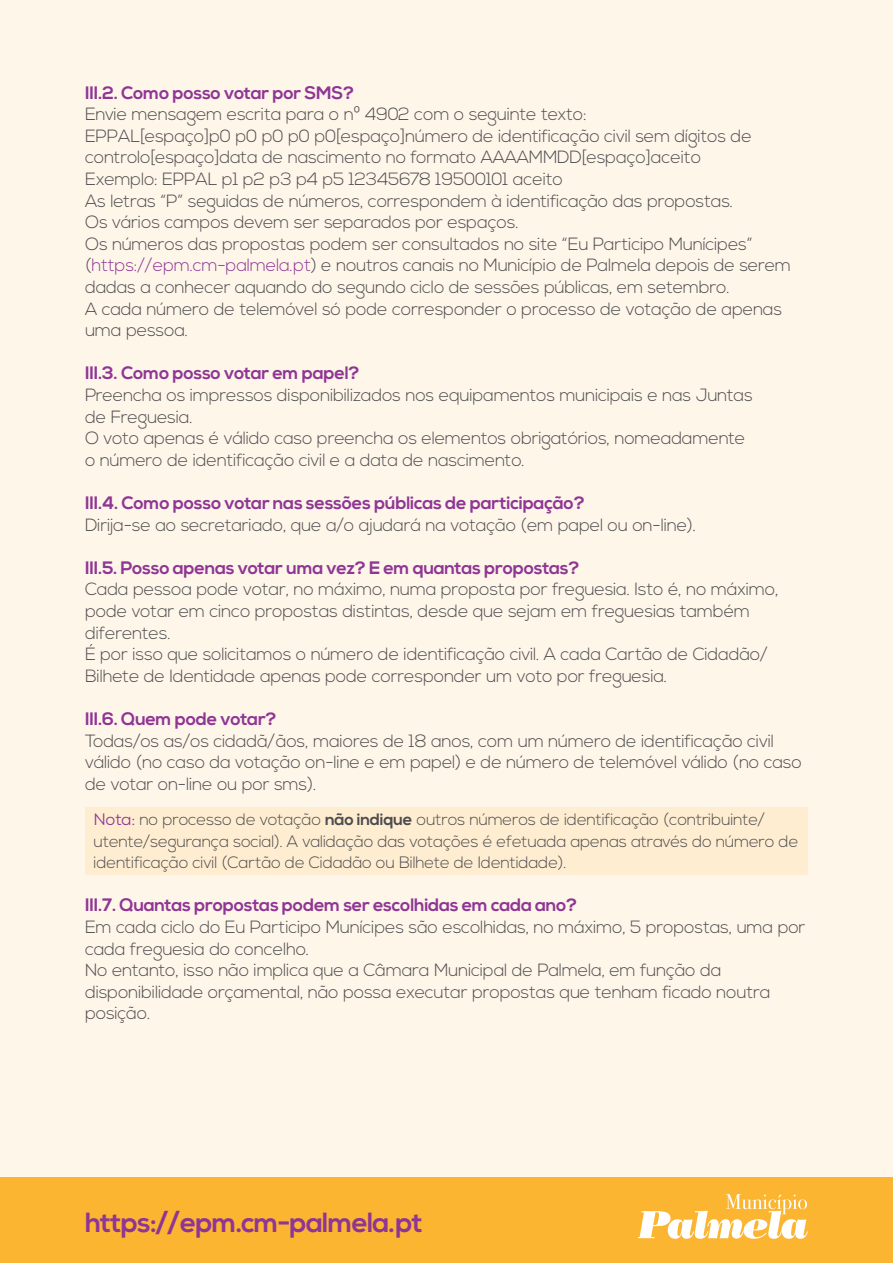
<style>
.page{position:relative;width:893px;height:1263px;background:#fff6ea}
.page>*{position:absolute;margin:0;border:0;box-sizing:border-box;transform-origin:0 0}
.t1{font:700 27.75px "Nexa";letter-spacing:-.03em;color:#8f3694}
.t2{font:700 18px "Nexa";letter-spacing:-.015em;color:#8f3694}
.t3{font:300 17.7px/21.6px "Nexa";letter-spacing:-.015em;color:#4d4d4f}
.t4{font:300 16.5px/21.6px "Nexa";letter-spacing:-.015em;color:#4d4d4f}
.s1{color:#8f3694}
.s2{font-weight:400;color:#8f3694}
.s3{font-weight:700}
</style>
<div class="page">
<div style="left:85px;top:807px;width:723px;height:67px;background:#ffedd1"></div>
<div style="left:0;top:1178px;width:893px;height:85px;background:#fcb531"></div>
<svg style="left:638px;top:1194px;width:170px;height:45px"></svg>
<p class="t2" style="left:85px;top:82px;width:271px">III.2. Como posso votar por SMS?</p>
<p class="t3" style="left:85px;top:104px;width:708px">Envie mensagem escrita para o nº 4902 com o seguinte texto:<br>EPPAL[espaço]p0 p0 p0 p0 p0[espaço]número de identificação civil sem dígitos de controlo[espaço]data de nascimento no formato AAAAMMDD[espaço]aceito<br>Exemplo: EPPAL p1 p2 p3 p4 p5 12345678 19500101 aceito<br>As letras “P” seguidas de números, correspondem à identificação das propostas.<br>Os vários campos devem ser separados por espaços.<br>Os números das propostas podem ser consultados no site “Eu Participo Munícipes” (<span class="s1">https://epm.cm-palmela.pt</span>) e noutros canais no Município de Palmela depois de serem dadas a conhecer aquando do segundo ciclo de sessões públicas, em setembro.<br>A cada número de telemóvel só pode corresponder o processo de votação de apenas uma pessoa.</p>
<p class="t2" style="left:85px;top:363px;width:276px">III.3. Como posso votar em papel?</p>
<p class="t3" style="left:85px;top:385px;width:669px">Preencha os impressos disponibilizados nos equipamentos municipais e nas Juntas de Freguesia.<br>O voto apenas é válido caso preencha os elementos obrigatórios, nomeadamente o número de identificação civil e a data de nascimento.</p>
<p class="t2" style="left:85px;top:492px;width:501px">III.4. Como posso votar nas sessões públicas de participação?</p>
<p class="t3" style="left:85px;top:514px;width:613px">Dirija-se ao secretariado, que a/o ajudará na votação (em papel ou on-line).</p>
<p class="t2" style="left:85px;top:557px;width:496px">III.5. Posso apenas votar uma vez? E em quantas propostas?</p>
<p class="t3" style="left:85px;top:579px;width:695px">Cada pessoa pode votar, no máximo, numa proposta por freguesia. Isto é, no máximo, pode votar em cinco propostas distintas, desde que sejam em freguesias também diferentes.<br>É por isso que solicitamos o número de identificação civil. A cada Cartão de Cidadão/ Bilhete de Identidade apenas pode corresponder um voto por freguesia.</p>
<p class="t2" style="left:85px;top:708px;width:193px">III.6. Quem pode votar?</p>
<p class="t3" style="left:85px;top:730px;width:718px">Todas/os as/os cidadã/ãos, maiores de 18 anos, com um número de identificação civil válido (no caso da votação on-‑line e em papel) e de número de telemóvel válido (no caso de votar on-line ou por sms).</p>
<p class="t4" style="left:94px;top:809px;width:706px"><span class="s2">Nota:</span> no processo de votação <span class="s3">não indique</span> outros números de identificação (contribuinte/ utente/segurança social). A validação das votações é efetuada apenas através do número de identificação civil (Cartão de Cidadão ou Bilhete de Identidade).</p>
<p class="t2" style="left:85px;top:895px;width:494px">III.7. Quantas propostas podem ser escolhidas em cada ano?</p>
<p class="t3" style="left:85px;top:917px;width:722px">Em cada ciclo do Eu Participo Munícipes são escolhidas, no máximo, 5 propostas, uma por cada freguesia do concelho.<br>No entanto, isso não implica que a Câmara Municipal de Palmela, em função da disponibilidade orçamental, não possa executar propostas que tenham ficado noutra posição.</p>
<h1 class="t1" style="left:85px;top:1207px;width:339px">https://epm.cm-palmela.pt</h1>
</div>
